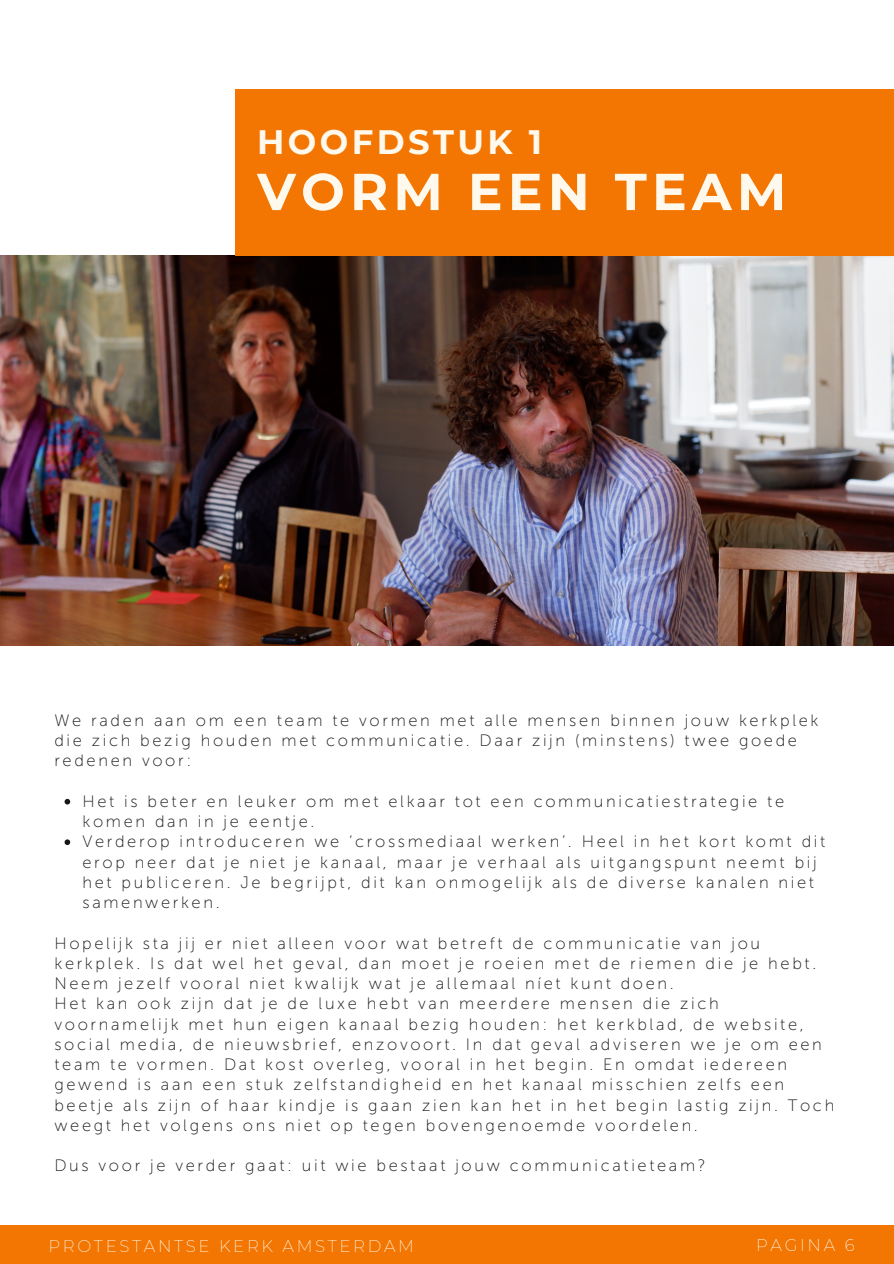
<style>
.page{position:relative;width:894px;height:1264px;background:#fff}
.page>*{position:absolute;margin:0;border:0;box-sizing:border-box;transform-origin:0 0}
.t1{font:700 51.75px "Montserrat";letter-spacing:.1em;color:#fff9ed}
.t2{font:700 33.75px "Montserrat";letter-spacing:.1em;color:#fff9ed}
.t3{font:16.5px/20.2px "Museo Sans 100";letter-spacing:.16em;color:#171717}
.t4{font:200 16.5px "Montserrat";letter-spacing:.16em;color:#fff9ed}
</style>
<div class="page">
<img style="left:0;top:256px;width:893px;height:389px">
<div style="left:234px;top:89px;width:659px;height:167px;background:#f27601"></div>
<div style="left:0;top:1225px;width:893px;height:38px;background:#f27601"></div>
<svg style="left:65px;top:799px;width:5px;height:5px"></svg>
<svg style="left:65px;top:839px;width:5px;height:6px"></svg>
<p class="t2" style="left:257px;top:121px;width:286px">HOOFDSTUK 1</p>
<p class="t1" style="left:257px;top:160px;width:530px">VORM EEN TEAM</p>
<p class="t3" style="left:54px;top:710px;width:765px">We raden aan om een team te vormen met alle mensen binnen jouw kerkplek die zich bezig houden met communicatie. Daar zijn (minstens) twee goede redenen voor:</p>
<p class="t3" style="left:82px;top:791px;width:703px">Het is beter en leuker om met elkaar tot een communicatiestrategie te komen dan in je eentje.</p>
<p class="t3" style="left:82px;top:831px;width:744px">Verderop introduceren we ‘crossmediaal werken’. Heel in het kort komt dit erop neer dat je niet je kanaal, maar je verhaal als uitgangspunt neemt bij het publiceren. Je begrijpt, dit kan onmogelijk als de diverse kanalen niet samenwerken.</p>
<p class="t3" style="left:54px;top:932px;width:763px">Hopelijk sta jij er niet alleen voor wat betreft de communicatie van jou kerkplek. Is dat wel het geval, dan moet je roeien met de riemen die je hebt.<br>Neem jezelf vooral niet kwalijk wat je allemaal níet kunt doen.</p>
<p class="t3" style="left:54px;top:993px;width:781px">Het kan ook zijn dat je de luxe hebt van meerdere mensen die zich voornamelijk met hun eigen kanaal bezig houden: het kerkblad, de website, social media, de nieuwsbrief, enzovoort. In dat geval adviseren we je om een team te vormen. Dat kost overleg, vooral in het begin. En omdat iedereen gewend is aan een stuk zelfstandigheid en het kanaal misschien zelfs een beetje als zijn of haar kindje is gaan zien kan het in het begin lastig zijn. Toch weegt het volgens ons niet op tegen bovengenoemde voordelen.</p>
<p class="t3" style="left:54px;top:1155px;width:652px">Dus voor je verder gaat: uit wie bestaat jouw communicatieteam?</p>
<p class="t4" style="left:48px;top:1235px;width:367px">PROTESTANTSE KERK AMSTERDAM</p>
<h1 class="t4" style="left:756px;top:1235px;width:100px">PAGINA 6</h1>
</div>
